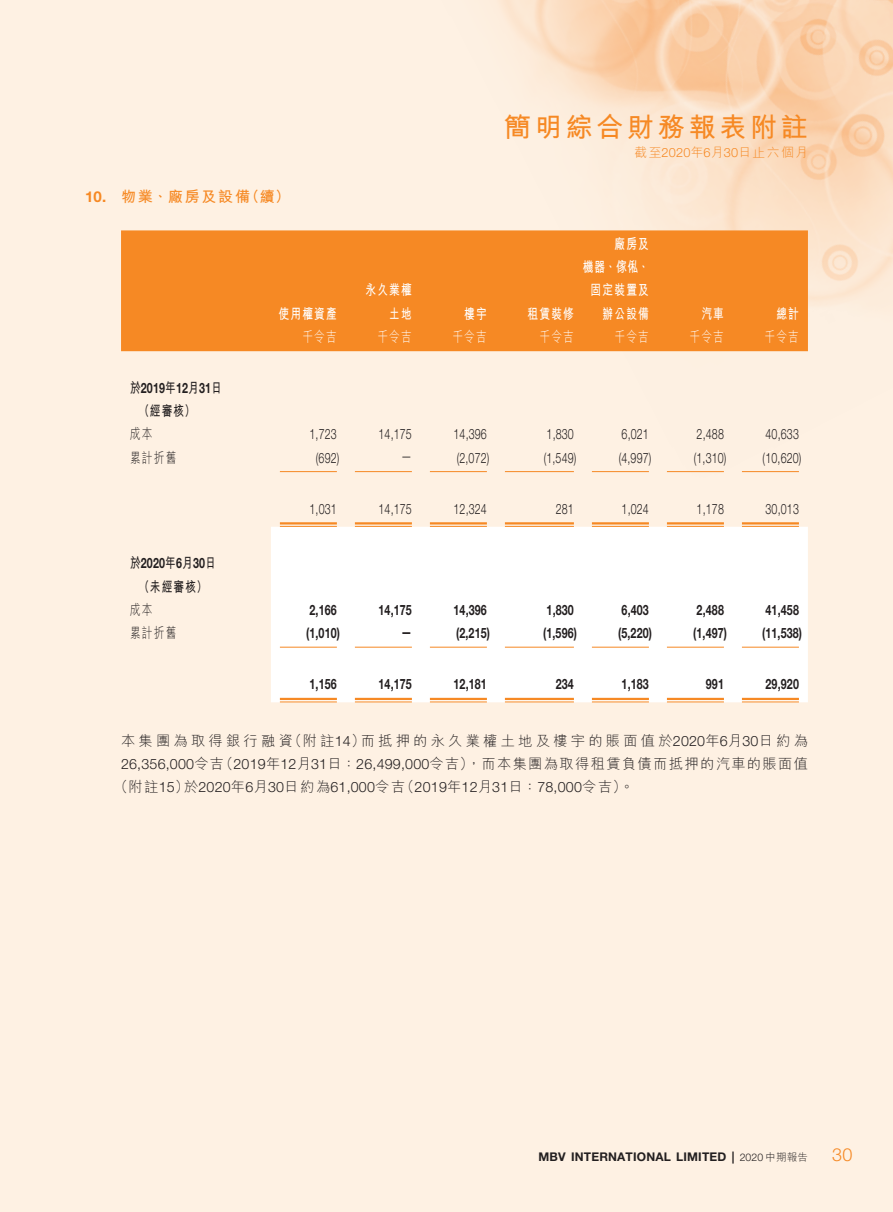
<style>
.page{position:relative;width:893px;height:1212px;background:#fef1e3}
.page>*{position:absolute;margin:0;border:0;box-sizing:border-box;transform-origin:0 0}
.t1{font:700 27px "M Hei HK";letter-spacing:.14em;color:#f68924}
.t2{font:300 18px "Helvetica Neue LT Std";color:#f68924}
._03_H1{font:700 15px "M Hei HK";letter-spacing:.115em;color:#f68924}
._03_H1-2{font:700 15px "Helvetica Neue LT Std";color:#f68924}
._01_Body_Text{font:300 14.25px "Helvetica Neue LT Std";letter-spacing:.015em;color:#231f20;scale:.75 1}
._01_Body_Text-2{font:700 14.25px "Helvetica Neue LT Std";letter-spacing:.015em;color:#231f20;scale:.75 1}
._12___P2{font:300 14.25px/23.2px "M Hei HK";letter-spacing:.095em;color:#231f20}
._12___P2-2{font:300 14.25px "Helvetica Neue LT Std";letter-spacing:.015em;color:#231f20}
._12___P2-3{font:300 14.25px "M Hei HK";letter-spacing:.23em;color:#231f20}
._01_Body_Text-3{font:700 14.25px/23.2px "M Hei HK";letter-spacing:.115em;color:#fff;text-align:right;scale:.75 1}
._15_Table_Stub{font:700 14.25px/23.2px "M Hei HK";letter-spacing:.115em;color:#231f20;scale:.75 1}
._01_Body_Text-4{font:300 14.25px "M Hei HK";letter-spacing:.115em;color:#fff;scale:.75 1}
._15_Table_Stub-2{font:300 14.25px "M Hei HK";letter-spacing:.115em;color:#231f20;scale:.75 1}
.t3{font:300 12.75px "M Hei HK";letter-spacing:.115em;color:#f68924}
.t4{font:700 12px "Helvetica Neue LT Std";letter-spacing:.015em;color:#231f20}
.t5{font:300 10.5px "Helvetica Neue LT Std";color:#231f20}
.s1{font-family:"Helvetica Neue LT Std"}
.s2{font-family:"M Hei HK"}
</style>
<div class="page">
<img style="left:390px;top:0;width:503px;height:473px">
<div style="left:121px;top:230px;width:687px;height:121px;background:#f68924"></div>
<div style="left:271px;top:527px;width:537px;height:175px;background:#fff"></div>
<hr style="left:280px;top:471px;width:57px;height:1px;background:#f68924">
<hr style="left:355px;top:471px;width:57px;height:1px;background:#f68924">
<hr style="left:430px;top:471px;width:57px;height:1px;background:#f68924">
<hr style="left:505px;top:471px;width:69px;height:1px;background:#f68924">
<hr style="left:592px;top:471px;width:57px;height:1px;background:#f68924">
<hr style="left:667px;top:471px;width:57px;height:1px;background:#f68924">
<hr style="left:742px;top:471px;width:57px;height:1px;background:#f68924">
<hr style="left:280px;top:522px;width:57px;height:2px;background:#f68924">
<hr style="left:280px;top:526px;width:57px;height:1px;background:#f68924">
<hr style="left:355px;top:522px;width:57px;height:2px;background:#f68924">
<hr style="left:355px;top:526px;width:57px;height:1px;background:#f68924">
<hr style="left:430px;top:522px;width:57px;height:2px;background:#f68924">
<hr style="left:430px;top:526px;width:57px;height:1px;background:#f68924">
<hr style="left:505px;top:522px;width:69px;height:2px;background:#f68924">
<hr style="left:505px;top:526px;width:69px;height:1px;background:#f68924">
<hr style="left:592px;top:522px;width:57px;height:2px;background:#f68924">
<hr style="left:592px;top:526px;width:57px;height:1px;background:#f68924">
<hr style="left:667px;top:522px;width:57px;height:2px;background:#f68924">
<hr style="left:667px;top:526px;width:57px;height:1px;background:#f68924">
<hr style="left:742px;top:522px;width:57px;height:2px;background:#f68924">
<hr style="left:742px;top:526px;width:57px;height:1px;background:#f68924">
<hr style="left:280px;top:647px;width:57px;height:1px;background:#f68924">
<hr style="left:355px;top:647px;width:57px;height:1px;background:#f68924">
<hr style="left:430px;top:647px;width:57px;height:1px;background:#f68924">
<hr style="left:505px;top:647px;width:69px;height:1px;background:#f68924">
<hr style="left:592px;top:647px;width:57px;height:1px;background:#f68924">
<hr style="left:667px;top:647px;width:57px;height:1px;background:#f68924">
<hr style="left:742px;top:647px;width:57px;height:1px;background:#f68924">
<hr style="left:280px;top:698px;width:57px;height:2px;background:#f68924">
<hr style="left:280px;top:701px;width:57px;height:1px;background:#f68924">
<hr style="left:355px;top:698px;width:57px;height:2px;background:#f68924">
<hr style="left:355px;top:701px;width:57px;height:1px;background:#f68924">
<hr style="left:430px;top:698px;width:57px;height:2px;background:#f68924">
<hr style="left:430px;top:701px;width:57px;height:1px;background:#f68924">
<hr style="left:505px;top:698px;width:69px;height:2px;background:#f68924">
<hr style="left:505px;top:701px;width:69px;height:1px;background:#f68924">
<hr style="left:592px;top:698px;width:57px;height:2px;background:#f68924">
<hr style="left:592px;top:701px;width:57px;height:1px;background:#f68924">
<hr style="left:667px;top:698px;width:57px;height:2px;background:#f68924">
<hr style="left:667px;top:701px;width:57px;height:1px;background:#f68924">
<hr style="left:742px;top:698px;width:57px;height:2px;background:#f68924">
<hr style="left:742px;top:701px;width:57px;height:1px;background:#f68924">
<p class="_03_H1-2" style="left:85px;top:187px;width:23px">10.</p>
<p class="_03_H1" style="left:121px;top:185px;width:130px">物業、廠房及設備</p>
<p class="_03_H1" style="left:245px;top:185px;width:47px">（續(</p>
<p class="_15_Table_Stub" style="left:139px;top:375px;width:112px;text-indent:-9px">於<span class="s1">2019</span>年<span class="s1">12</span>月<span class="s1">31</span>日（經審核(</p>
<p class="_15_Table_Stub-2" style="left:130px;top:427px;width:32px">成本</p>
<p class="_15_Table_Stub-2" style="left:130px;top:450px;width:63px">累計折舊</p>
<p class="_15_Table_Stub" style="left:130px;top:550px;width:116px;text-align:center">於<span class="s1">2020</span>年月<span class="s1">6 30</span>日（未經審核(</p>
<p class="_15_Table_Stub-2" style="left:130px;top:602px;width:32px">成本</p>
<p class="_15_Table_Stub-2" style="left:130px;top:626px;width:63px">累計折舊</p>
<p class="_01_Body_Text-3" style="left:279px;top:300px;width:79px">使用權資產</p>
<p class="_01_Body_Text-4" style="left:302px;top:329px;width:47px">千令吉</p>
<p class="_01_Body_Text-3" style="left:365px;top:277px;width:63px">永久業權</p>
<p class="_01_Body_Text-3" style="left:389px;top:300px;width:32px">土地</p>
<p class="_01_Body_Text-4" style="left:377px;top:329px;width:47px">千令吉</p>
<p class="_01_Body_Text" style="left:310px;top:426px;width:38px">1,723</p>
<p class="_01_Body_Text" style="left:378px;top:426px;width:46px">14,175</p>
<p class="_01_Body_Text" style="left:316px;top:449px;width:33px">)692(</p>
<p class="_01_Body_Text" style="left:401px;top:447px;width:16px">—</p>
<p class="_01_Body_Text" style="left:310px;top:500px;width:38px">1,031</p>
<p class="_01_Body_Text" style="left:378px;top:500px;width:46px">14,175</p>
<p class="_01_Body_Text-2" style="left:310px;top:601px;width:38px">2,166</p>
<p class="_01_Body_Text-2" style="left:378px;top:601px;width:46px">14,175</p>
<p class="_01_Body_Text-2" style="left:306px;top:624px;width:47px">)1,010(</p>
<p class="_01_Body_Text-2" style="left:401px;top:623px;width:16px">—</p>
<p class="_01_Body_Text-2" style="left:310px;top:675px;width:38px">1,156</p>
<p class="_01_Body_Text-2" style="left:378px;top:675px;width:46px">14,175</p>
<h1 class="t1" style="left:504px;top:107px;width:305px">簡明綜合財務報表附註</h1>
<p class="t3" style="left:634px;top:146px;width:175px">截至<span class="s1">2020</span>年月<span class="s1">6 30</span>日止六個月</p>
<p class="_01_Body_Text-3" style="left:464px;top:300px;width:32px">樓宇</p>
<p class="_01_Body_Text-4" style="left:452px;top:329px;width:47px">千令吉</p>
<p class="_01_Body_Text-3" style="left:527px;top:300px;width:63px">租賃裝修</p>
<p class="_01_Body_Text-4" style="left:539px;top:329px;width:47px">千令吉</p>
<p class="_01_Body_Text-3" style="left:583px;top:231px;width:90px">廠房及<br>機器、傢俬、固定裝置及</p>
<p class="_01_Body_Text-3" style="left:602px;top:300px;width:63px">辦公設備</p>
<p class="_01_Body_Text-4" style="left:614px;top:329px;width:47px">千令吉</p>
<p class="_01_Body_Text-3" style="left:701px;top:300px;width:32px">汽車</p>
<p class="_01_Body_Text-4" style="left:689px;top:329px;width:47px">千令吉</p>
<p class="_01_Body_Text-3" style="left:776px;top:300px;width:32px">總計</p>
<p class="_01_Body_Text-4" style="left:764px;top:329px;width:47px">千令吉</p>
<p class="_01_Body_Text" style="left:453px;top:426px;width:46px">14,396</p>
<p class="_01_Body_Text" style="left:547px;top:426px;width:38px">1,830</p>
<p class="_01_Body_Text" style="left:622px;top:426px;width:38px">6,021</p>
<p class="_01_Body_Text" style="left:697px;top:426px;width:38px">2,488</p>
<p class="_01_Body_Text" style="left:765px;top:426px;width:46px">40,633</p>
<p class="_01_Body_Text" style="left:457px;top:449px;width:45px">)2,072(</p>
<p class="_01_Body_Text" style="left:544px;top:449px;width:45px">)1,549(</p>
<p class="_01_Body_Text" style="left:619px;top:449px;width:45px">)4,997(</p>
<p class="_01_Body_Text" style="left:694px;top:449px;width:45px">)1,310(</p>
<p class="_01_Body_Text" style="left:763px;top:449px;width:53px">)10,620(</p>
<p class="_01_Body_Text" style="left:453px;top:500px;width:46px">12,324</p>
<p class="_01_Body_Text" style="left:556px;top:500px;width:26px">281</p>
<p class="_01_Body_Text" style="left:622px;top:500px;width:38px">1,024</p>
<p class="_01_Body_Text" style="left:697px;top:500px;width:38px">1,178</p>
<p class="_01_Body_Text" style="left:765px;top:500px;width:46px">30,013</p>
<p class="_01_Body_Text-2" style="left:453px;top:601px;width:46px">14,396</p>
<p class="_01_Body_Text-2" style="left:547px;top:601px;width:38px">1,830</p>
<p class="_01_Body_Text-2" style="left:622px;top:601px;width:38px">6,403</p>
<p class="_01_Body_Text-2" style="left:697px;top:601px;width:38px">2,488</p>
<p class="_01_Body_Text-2" style="left:765px;top:601px;width:46px">41,458</p>
<p class="_01_Body_Text-2" style="left:456px;top:624px;width:47px">)2,215(</p>
<p class="_01_Body_Text-2" style="left:543px;top:624px;width:47px">)1,596(</p>
<p class="_01_Body_Text-2" style="left:618px;top:624px;width:47px">)5,220(</p>
<p class="_01_Body_Text-2" style="left:693px;top:624px;width:47px">)1,497(</p>
<p class="_01_Body_Text-2" style="left:762px;top:624px;width:55px">)11,538(</p>
<p class="_01_Body_Text-2" style="left:453px;top:675px;width:46px">12,181</p>
<p class="_01_Body_Text-2" style="left:556px;top:675px;width:26px">234</p>
<p class="_01_Body_Text-2" style="left:622px;top:675px;width:38px">1,183</p>
<p class="_01_Body_Text-2" style="left:706px;top:675px;width:26px">991</p>
<p class="_01_Body_Text-2" style="left:765px;top:675px;width:46px">29,920</p>
<p class="_12___P2-3" style="left:288px;top:733px;width:79px">（附註<span class="s1">14</span>）</p>
<p class="_12___P2-3" style="left:361px;top:733px;width:449px">而抵押的永久業權土地及樓宇的賬面值於<span class="s1">2020</span>年月<span class="s1">6 30</span>日約為</p>
<p class="_12___P2" style="left:219px;top:729px;width:590px;text-indent:-98px">本集團為取得銀行融資<br>（<span class="s1">2019</span>年<span class="s1">12</span>月<span class="s1">31</span>日：<span class="s1">26,499,000</span>令吉，）而本集團為取得租賃負債而抵押的汽車的賬面值</p>
<p class="_12___P2-2" style="left:121px;top:755px;width:105px">26,356,000<span class="s2">令吉</span></p>
<p class="_12___P2-2" style="left:184px;top:778px;width:223px"><span class="s2">於</span>2020<span class="s2">年月</span>6 30<span class="s2">日約為</span>61,000<span class="s2">令吉</span></p>
<p class="_12___P2-2" style="left:400px;top:778px;width:235px"><span class="s2">（</span>2019<span class="s2">年</span>12<span class="s2">月</span>31<span class="s2">日：</span>78,000<span class="s2">令吉。(</span></p>
<p class="_12___P2-3" style="left:114px;top:780px;width:77px">（附註<span class="s1">15</span>）</p>
<p class="t4" style="left:539px;top:1149px;width:197px">MBV INTERNATIONAL LIMITED |</p>
<p class="t5" style="left:740px;top:1151px;width:70px">2020 <span class="s2">中期報告</span></p>
<p class="t2" style="left:832px;top:1143px;width:22px">30</p>
</div>
